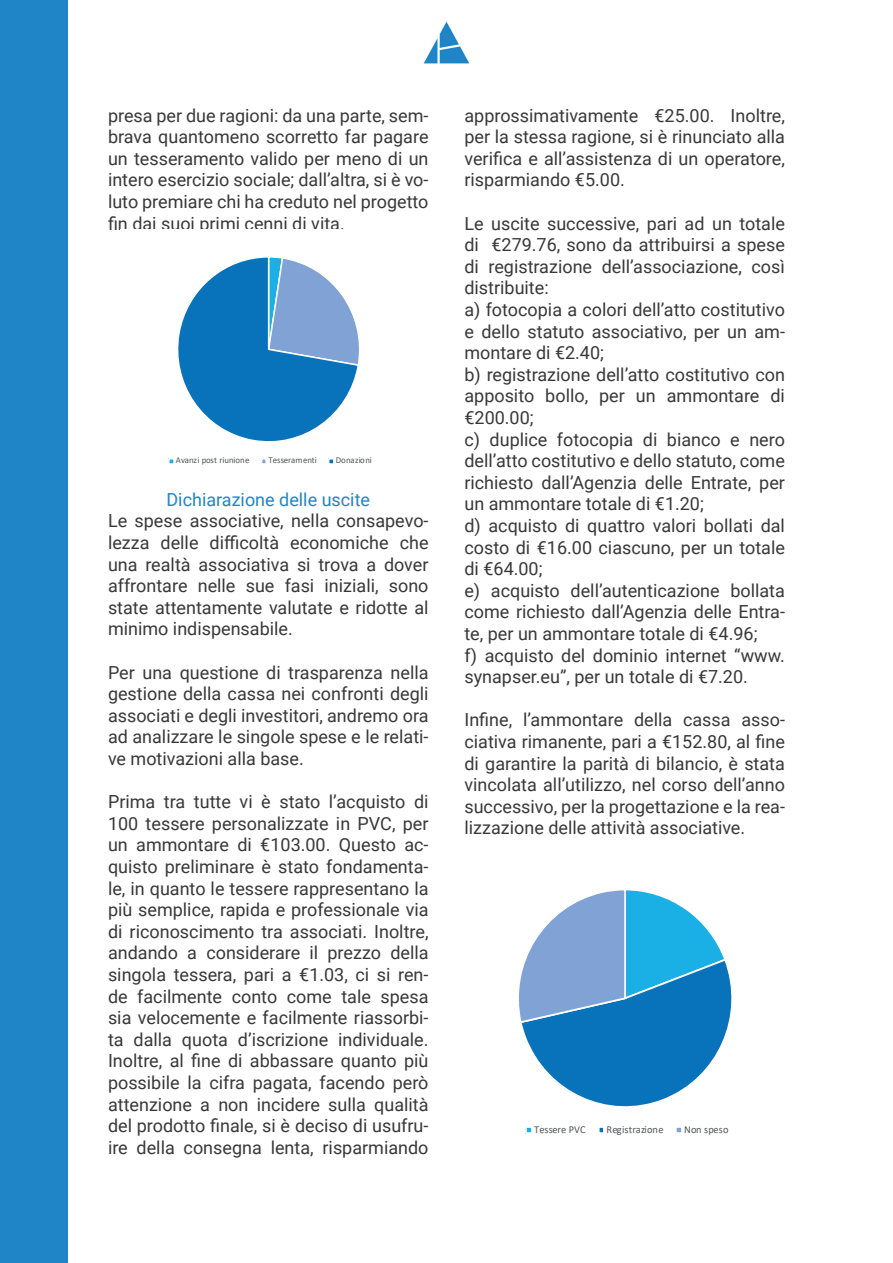
<style>
.page{position:relative;width:893px;height:1263px;background:#fff}
.page>*{position:absolute;margin:0;border:0;box-sizing:border-box;transform-origin:0 0}
.t1{font:18px/21.6px "Roboto";color:#383839;text-align:justify}
.t2{font:18px "Roboto";color:#1f85c7}
.t3{font:10.5px "Calibri";letter-spacing:.005em;color:#515455}
.t4{font:9px "Calibri";color:#515455}
</style>
<div class="page">
<div style="left:0;top:0;width:68px;height:1263px;background:#1f85c7"></div>
<img style="left:424px;top:21px;width:45px;height:42px">
<svg style="left:519px;top:890px;width:213px;height:244px"></svg>
<svg style="left:168px;top:257px;width:191px;height:207px"></svg>
<p class="t1" style="left:108px;top:104px;width:322px">presa per due ragioni: da una parte, sem&shy;brava quantomeno scorretto far pagare un tesseramento valido per meno di un intero esercizio sociale; dall’altra, si è vo&shy;luto premiare chi ha creduto nel progetto fin dai suoi primi cenni di vita.</p>
<p class="t4" style="left:176px;top:454px;width:75px">Avanzi post riunione</p>
<p class="t4" style="left:268px;top:454px;width:50px">Tesseramenti</p>
<p class="t4" style="left:336px;top:454px;width:37px">Donazioni</p>
<p class="t2" style="left:167px;top:487px;width:205px">Dichiarazione delle uscite</p>
<p class="t1" style="left:108px;top:509px;width:322px">Le spese associative, nella consapevo&shy;lezza delle difficoltà economiche che una realtà associativa si trova a dover affrontare nelle sue fasi iniziali, sono state attentamente valutate e ridotte al minimo indispensabile.</p>
<p class="t1" style="left:108px;top:661px;width:322px">Per una questione di trasparenza nella gestione della cassa nei confronti degli associati e degli investitori, andremo ora ad analizzare le singole spese e le relati&shy;ve motivazioni alla base.</p>
<p class="t1" style="left:108px;top:790px;width:322px">Prima tra tutte vi è stato l’acquisto di 100 tessere personalizzate in PVC, per un ammontare di €103.00. Questo ac&shy;quisto preliminare è stato fondamenta&shy;le, in quanto le tessere rappresentano la più semplice, rapida e professionale via di riconoscimento tra associati. Inoltre, andando a considerare il prezzo della singola tessera, pari a €1.03, ci si ren&shy;de facilmente conto come tale spesa sia velocemente e facilmente riassorbi&shy;ta dalla quota d’iscrizione individuale.<br>Inoltre, al fine di abbassare quanto più possibile la cifra pagata, facendo però attenzione a non incidere sulla qualità del prodotto finale, si è deciso di usufru&shy;ire della consegna lenta, risparmiando</p>
<p class="t1" style="left:464px;top:104px;width:322px">approssimativamente €25.00. Inoltre, per la stessa ragione, si è rinunciato alla verifica e all’assistenza di un operatore, risparmiando €5.00.</p>
<p class="t1" style="left:464px;top:212px;width:322px;text-align:left">Le uscite successive, pari ad un totale di €279.76, sono da attribuirsi a spese di registrazione dell’associazione, così distribuite:<br>a) fotocopia a colori dell’atto costitutivo e dello statuto associativo, per un am&shy;montare di €2.40;<br>b) registrazione dell’atto costitutivo con apposito bollo, per un ammontare di €200.00;<br>c) duplice fotocopia di bianco e nero dell’atto costitutivo e dello statuto, come richiesto dall’Agenzia delle Entrate, per un ammontare totale di €1.20;<br>d) acquisto di quattro valori bollati dal costo di €16.00 ciascuno, per un totale di €64.00;<br>e) acquisto dell’autenticazione bollata come richiesto dall’Agenzia delle Entra&shy;te, per un ammontare totale di €4.96;<br>f) acquisto del dominio internet “www. synapser.eu”, per un totale di €7.20.</p>
<p class="t1" style="left:464px;top:708px;width:322px">Infine, l’ammontare della cassa asso&shy;ciativa rimanente, pari a €152.80, al fine di garantire la parità di bilancio, è stata vincolata all’utilizzo, nel corso dell’anno successivo, per la progettazione e la rea&shy;lizzazione delle attività associative.</p>
<p class="t3" style="left:534px;top:1122px;width:53px">Tessere PVC</p>
<p class="t3" style="left:606px;top:1122px;width:59px">Registrazione</p>
<p class="t3" style="left:684px;top:1122px;width:46px">Non speso</p>
</div>
